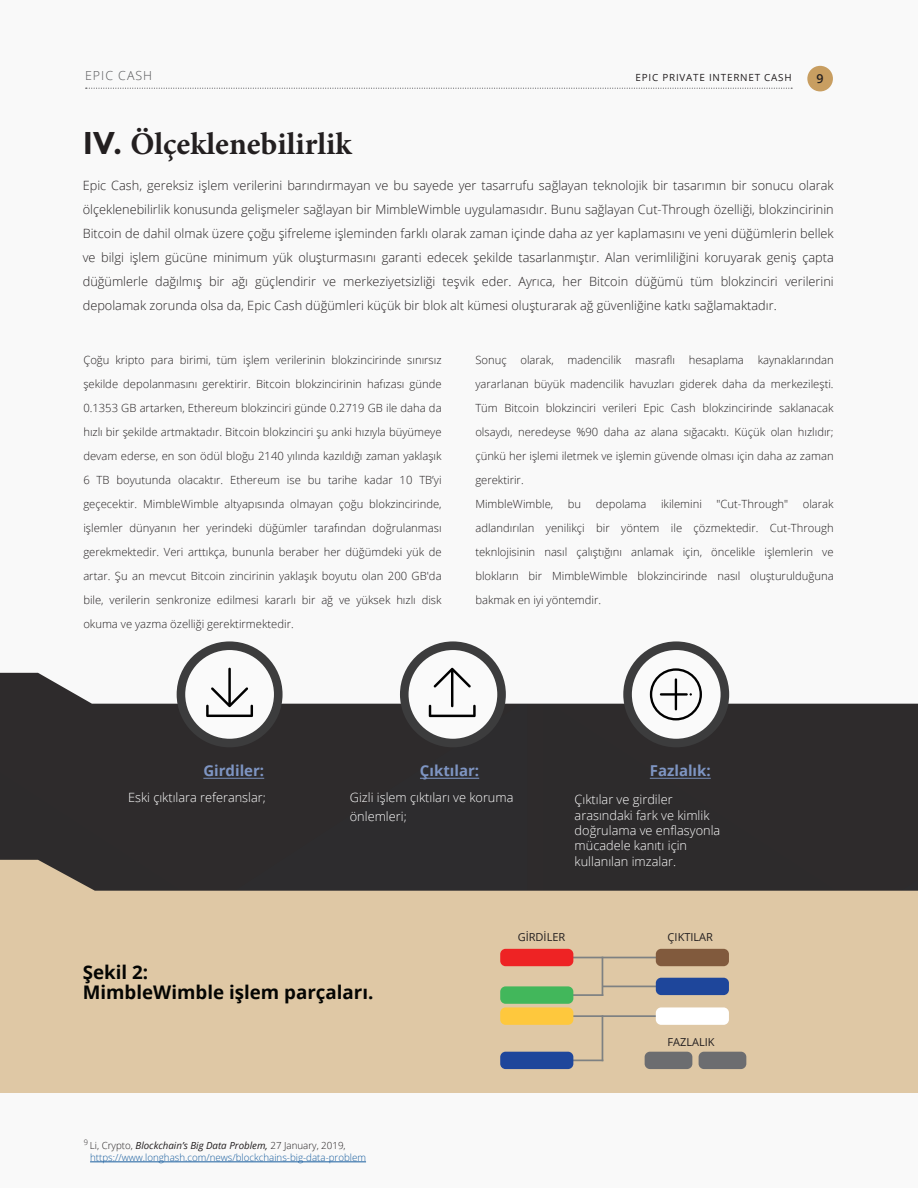
<style>
.page{position:relative;width:918px;height:1188px;background:#f5f5f6}
.page>*{position:absolute;margin:0;border:0;box-sizing:border-box;transform-origin:0 0}
.Body_Text{font:700 31.5px "Minion Pro";color:#231f20}
.Big_Title{font:700 18.75px/20px "Open Sans";color:#040503}
.Body_Text-2{font:700 15px "Open Sans";color:#7e95c3}
.Body_Text-3{font:300 12.75px/24px "Open Sans";color:#231f20;text-align:justify}
.Body_Text-4{font:300 12.75px/15.3px "Open Sans";color:#fff}
.t1{font:300 12.45px "Open Sans";letter-spacing:.08em;color:#545557}
.t2{font:600 12.45px "Open Sans";color:#231f20}
.Body_Text-5{font:300 11.25px/24px "Open Sans";color:#231f20;text-align:justify}
.t3{font:10.95px "Open Sans";color:#231f20}
.t4{font:9.9px "Open Sans";letter-spacing:.08em;color:#231f20}
.Body_Text-6{font:300 9.75px "Open Sans";color:#175d9e}
.Body_Text-7{font:italic 9.75px "Open Sans";color:#231f20}
.s1{font-family:"Montserrat"}
.s2{font-weight:300;font-style:normal}
</style>
<div class="page">
<div style="left:0;top:846px;width:918px;height:247px;background:#dfc8a5"></div>
<svg style="left:0;top:673px;width:880px;height:218px"></svg>
<div style="left:880px;top:703px;width:38px;height:188px;background:#2e2b2c"></div>
<div style="left:214px;top:700px;width:313px;height:191px;background:#2d2c2e"></div>
<div style="left:544px;top:700px;width:313px;height:191px;background:#2e2b2c"></div>
<svg style="left:0;top:693px;width:191px;height:198px;background:#3d3938"></svg>
<svg style="left:181px;top:646px;width:97px;height:97px"></svg>
<div style="left:177px;top:641px;width:106px;height:106px;border:9px solid #3c3c3d;border-radius:50%"></div>
<svg style="left:404px;top:646px;width:98px;height:97px"></svg>
<div style="left:400px;top:641px;width:106px;height:106px;border:9px solid #3c3c3d;border-radius:50%"></div>
<svg style="left:628px;top:646px;width:97px;height:97px"></svg>
<div style="left:623px;top:641px;width:106px;height:106px;border:9px solid #3c3c3d;border-radius:50%"></div>
<svg style="left:206px;top:668px;width:47px;height:49px"></svg>
<svg style="left:429px;top:668px;width:47px;height:49px"></svg>
<svg style="left:650px;top:668px;width:52px;height:52px"></svg>
<hr style="left:549px;top:957px;width:109px;height:1px;background:#7e8182">
<div style="left:500px;top:949px;width:73px;height:17px;background:#ee2324;border-radius:5px"></div>
<div style="left:656px;top:949px;width:73px;height:17px;background:#815a3d;border-radius:5px"></div>
<div style="left:645px;top:1052px;width:47px;height:17px;background:#6c6d70;border-radius:5px"></div>
<hr style="left:570px;top:1060px;width:32px;height:1px;background:#7e8182">
<hr style="left:547px;top:1015px;width:111px;height:2px;background:#7e8182">
<hr style="left:573px;top:994px;width:29px;height:2px;background:#7e8182">
<hr style="left:602px;top:986px;width:60px;height:1px;background:#7e8182">
<hr style="left:602px;top:958px;width:1px;height:37px;background:#7e8182">
<div style="left:500px;top:986px;width:73px;height:18px;background:#42b75b;border-radius:5px"></div>
<div style="left:500px;top:1007px;width:73px;height:18px;background:#fec83d;border-radius:5px"></div>
<div style="left:656px;top:1007px;width:73px;height:18px;background:#fff;border-radius:5px"></div>
<div style="left:656px;top:978px;width:73px;height:17px;background:#1e469b;border-radius:5px"></div>
<div style="left:500px;top:1052px;width:73px;height:17px;background:#1e469b;border-radius:5px"></div>
<div style="left:699px;top:1052px;width:47px;height:17px;background:#6c6d70;border-radius:5px"></div>
<hr style="left:602px;top:1016px;width:1px;height:44px;background:#7e8182">
<hr style="left:90px;top:1162px;width:276px;height:1px;background:#175d9e">
<div style="left:807px;top:66px;width:26px;height:25px;background:#c89e61;border-radius:50%"></div>
<svg style="left:86px;top:88px;width:706px;height:1px"></svg>
<hr style="left:203px;top:778px;width:61px;height:1px;background:#7e95c3">
<hr style="left:420px;top:778px;width:59px;height:1px;background:#7e95c3">
<hr style="left:650px;top:778px;width:61px;height:1px;background:#7e95c3">
<p class="t1" style="left:85px;top:67px;width:69px">EPIC CASH</p>
<p class="t4" style="left:636px;top:70px;width:158px">EPIC PRIVATE INTERNET CASH</p>
<p class="t2" style="left:817px;top:70px;width:9px">9</p>
<p class="Body_Text" style="left:83px;top:122px;width:270px"><span class="s1">IV.</span> Ölçeklenebilirlik</p>
<p class="Body_Text-3" style="left:83px;top:173px;width:753px">Epic Cash, gereksiz işlem verilerini barındırmayan ve bu sayede yer tasarrufu sağlayan teknolojik bir tasarımın bir sonucu olarak ölçeklenebilirlik konusunda gelişmeler sağlayan bir MimbleWimble uygulamasıdır. Bunu sağlayan Cut-Through özelliği, blokzincirinin Bitcoin de dahil olmak üzere çoğu şifreleme işleminden farklı olarak zaman içinde daha az yer kaplamasını ve yeni düğümlerin bellek ve bilgi işlem gücüne minimum yük oluşturmasını garanti edecek şekilde tasarlanmıştır. Alan verimliliğini koruyarak geniş çapta düğümlerle dağılmış bir ağı güçlendirir ve merkeziyetsizliği teşvik eder. Ayrıca, her Bitcoin düğümü tüm blokzinciri verilerini depolamak zorunda olsa da, Epic Cash düğümleri küçük bir blok alt kümesi oluşturarak ağ güvenliğine katkı sağlamaktadır.</p>
<p class="Body_Text-5" style="left:83px;top:348px;width:360px">Çoğu kripto para birimi, tüm işlem verilerinin blokzincirinde sınırsız şekilde depolanmasını gerektirir. Bitcoin blokzincirinin hafızası günde 0.1353 GB artarken, Ethereum blokzinciri günde 0.2719 GB ile daha da hızlı bir şekilde artmaktadır. Bitcoin blokzinciri şu anki hızıyla büyümeye devam ederse, en son ödül bloğu 2140 yılında kazıldığı zaman yaklaşık 6 TB boyutunda olacaktır. Ethereum ise bu tarihe kadar 10 TB’yi geçecektir. MimbleWimble altyapısında olmayan çoğu blokzincirinde, işlemler dünyanın her yerindeki düğümler tarafından doğrulanması gerekmektedir. Veri arttıkça, bununla beraber her düğümdeki yük de artar. Şu an mevcut Bitcoin zincirinin yaklaşık boyutu olan 200 GB'da bile, verilerin senkronize edilmesi kararlı bir ağ ve yüksek hızlı disk okuma ve yazma özelliği gerektirmektedir.</p>
<p class="Body_Text-5" style="left:475px;top:348px;width:360px;text-align:left">Sonuç olarak, madencilik masraflı hesaplama kaynaklarından yararlanan büyük madencilik havuzları giderek daha da merkezileşti.<br>Tüm Bitcoin blokzinciri verileri Epic Cash blokzincirinde saklanacak olsaydı, neredeyse %90 daha az alana sığacaktı. Küçük olan hızlıdır; çünkü her işlemi iletmek ve işlemin güvende olması için daha az zaman gerektirir.<br>MimbleWimble,</p>
<p class="Body_Text-5" style="left:475px;top:492px;width:360px;text-indent:327px">olarak adlandırılan yenilikçi bir yöntem ile çözmektedir. Cut-Through teknlojisinin nasıl çalıştığını anlamak için, öncelikle işlemlerin ve blokların bir MimbleWimble blokzincirinde nasıl oluşturulduğuna bakmak en iyi yöntemdir.</p>
<p class="Body_Text-5" style="left:568px;top:492px;width:15px">bu</p>
<p class="Body_Text-5" style="left:596px;top:492px;width:52px">depolama</p>
<p class="Body_Text-5" style="left:661px;top:492px;width:42px">ikilemini</p>
<p class="Body_Text-5" style="left:717px;top:492px;width:73px">"Cut-Through"</p>
<p class="Body_Text-2" style="left:203px;top:760px;width:62px">Girdiler:</p>
<p class="Body_Text-2" style="left:420px;top:760px;width:61px">Çıktılar:</p>
<p class="Body_Text-2" style="left:650px;top:760px;width:62px">Fazlalık:</p>
<p class="Body_Text-4" style="left:128px;top:790px;width:139px">Eski çıktılara referanslar;</p>
<p class="Body_Text-4" style="left:350px;top:788px;width:165px;line-height:18.6px">Gizli işlem çıktıları ve koruma önlemleri;</p>
<p class="Body_Text-4" style="left:575px;top:792px;width:147px">Çıktılar ve girdiler arasındaki fark ve kimlik doğrulama ve enflasyonla mücadele kanıtı için kullanılan imzalar.</p>
<p class="Big_Title" style="left:83px;top:962px;width:292px">Şekil 2:<br>MimbleWimble işlem parçaları.</p>
<p class="Body_Text-7" style="left:84px;top:1139px;width:263px"><sup>9</sup> <span class="s2">Li, Crypto,</span> Blockchain’s Big Data Problem, <span class="s2">27 January, 2019,</span></p>
<p class="Body_Text-6" style="left:90px;top:1151px;width:277px">https://www.longhash.com/news/blockchains-big-data-problem</p>
<p class="t3" style="left:518px;top:930px;width:49px">GİRDİLER</p>
<p class="t3" style="left:668px;top:930px;width:47px">ÇIKTILAR</p>
<p class="t3" style="left:667px;top:1034px;width:49px">FAZLALIK</p>
</div>
